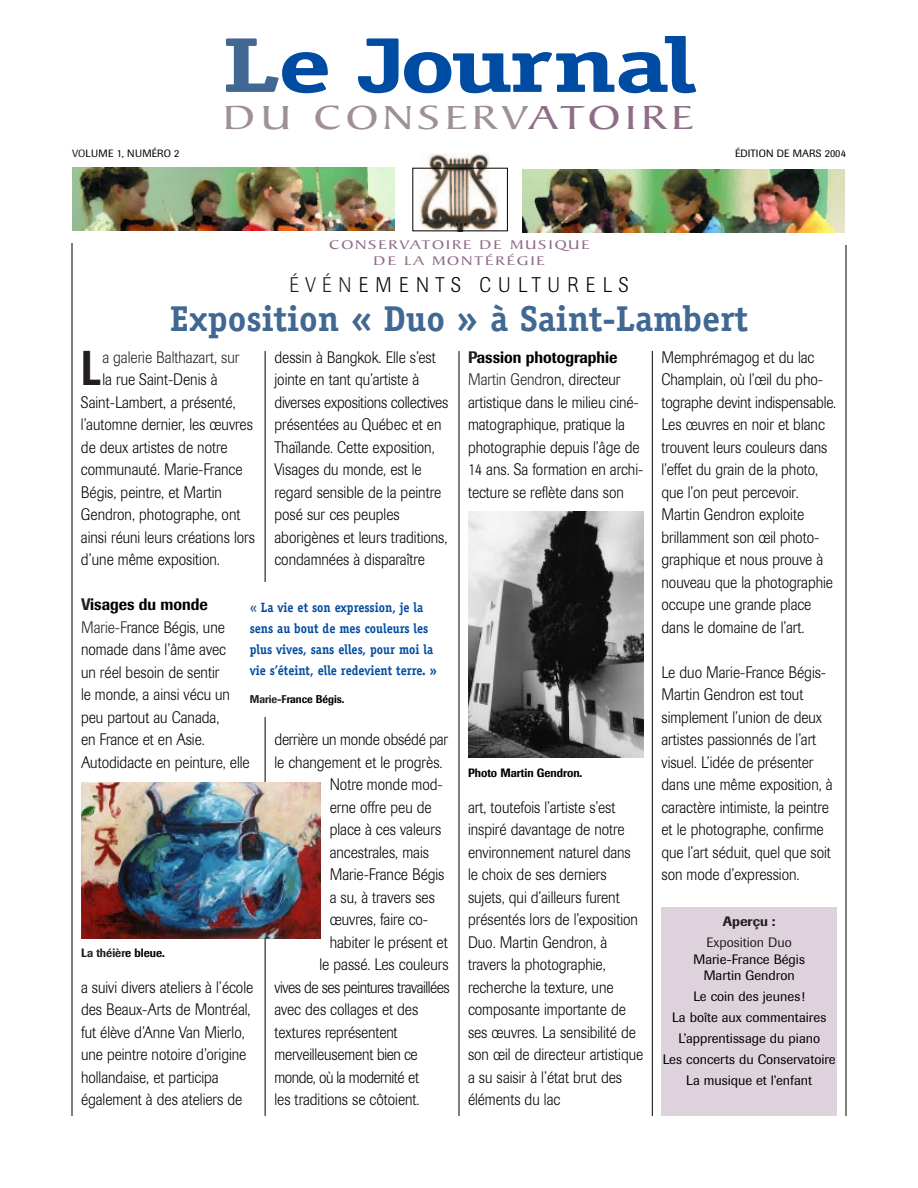
<style>
.page{position:relative;width:918px;height:1188px;background:#fff}
.page>*{position:absolute;margin:0;border:0;box-sizing:border-box;transform-origin:0 0}
.t1{font:700 78px "Officina Serif";letter-spacing:-.045em;color:#004ca2;scale:1.4 1}
.t2{font:500 48.3px "Imago";color:#231f20;scale:.75 1}
.t3{font:700 36px "Officina Serif";color:#416892}
.t4{font:36px "Baker Signet";letter-spacing:.1em;color:#9f8f96;scale:1.3 1}
.t5{font:300 21px "Imago";letter-spacing:.37em;color:#000;scale:.9 1}
.t6{font:300 16.5px/22.5px "Imago";color:#000;scale:.9 1}
.t7{font:300 16.5px "Imago";letter-spacing:-.03em;color:#000;scale:.9 1}
.t8{font:300 16.5px "Imago";color:#231f20;scale:.9 1}
.t9{font:13.5px/21px "Imago";color:#000;text-align:center}
.t10{font:700 13.5px/21px "Officina Serif";color:#004ca2;scale:.9 1}
.t11{font:13.5px/16.5px "Baker Signet";letter-spacing:.1em;color:#906c89;text-align:center;scale:1.3 1}
.t12{font:13.5px "Imago";color:#231f20}
.t13{font:500 13.5px "Imago";color:#231f20}
.t14{font:500 12px "Imago";color:#000;scale:.9 1}
.t15{font:500 12px "Imago";color:#231f20;scale:.9 1}
.t16{font:500 11.25px "Imago";color:#000;scale:.9 1}
.t17{font:10.5px "Imago";letter-spacing:.02em;color:#000}
.s1{color:#416892}
.s2{color:#906c89}
.s3{color:#231f20}
.s4{font-weight:500;color:#231f20}
.s5{font-weight:500}
.s6{color:#000}
</style>
<div class="page">
<hr style="left:459px;top:351px;width:1px;height:765px;background:#000">
<img style="left:419px;top:154px;width:78px;height:75px">
<div style="left:413px;top:168px;width:95px;height:63px;border:1px solid #000"></div>
<hr style="left:265px;top:351px;width:1px;height:765px;background:#000">
<hr style="left:652px;top:351px;width:1px;height:765px;background:#000">
<img style="left:81px;top:783px;width:240px;height:156px">
<img style="left:72px;top:168px;width:323px;height:63px">
<img style="left:522px;top:170px;width:323px;height:62px">
<hr style="left:72px;top:243px;width:1px;height:873px;background:#000">
<hr style="left:846px;top:245px;width:1px;height:871px;background:#000">
<div style="left:662px;top:908px;width:175px;height:208px;background:#ded3dc"></div>
<img style="left:468px;top:511px;width:176px;height:247px">
<h1 class="t1" style="left:222px;top:36px;width:340px"><span class="s1">L</span>e Journal</h1>
<h3 class="t4" style="left:224px;top:104px;width:363px">DU CONSERV<span class="s2">ATOIRE</span></h3>
<p class="t17" style="left:72px;top:150px;width:109px"><span class="s3">VO</span>LUME 1, NUMÉRO 2</p>
<p class="t17" style="left:735px;top:150px;width:112px">ÉDITION DE MARS 2004</p>
<p class="t11" style="left:329px;top:238px;width:202px">CONSERVATOIRE DE MUSIQUE<br>DE LA MONTÉRÉGIE</p>
<p class="t5" style="left:289px;top:277px;width:378px"><span class="s3">ÉVÉN</span>EMENTS CULTURELS</p>
<h3 class="t3" style="left:170px;top:306px;width:580px">Exposition « Duo » à Saint-Lambert</h3>
<h2 class="t2" style="left:81px;top:351px;width:28px">L</h2>
<p class="t8" style="left:102px;top:351px;width:154px">a galerie Balthazart, sur</p>
<p class="t6" style="left:274px;top:347px;width:195px">dessin à Bangkok. Elle s’est jointe en tant qu’artiste à diverses expositions collectives présentées au Québec et en<br>Thaïlande. Cette exposition,<br>Visages du monde, est le regard sensible de la peintre posé sur ces peuples aborigènes et leurs traditions, condamnées à disparaître</p>
<p class="t6" style="left:81px;top:370px;width:195px;text-indent:21px">la rue Saint-Denis à<br>Saint-Lambert, a présenté, l’automne dernier, les œuvres de deux artistes de notre communauté. Marie-France<br>Bégis, peintre, et Martin<br>Gendron, photographe, ont ainsi réuni leurs créations lors d’une même exposition.</p>
<p class="t6" style="left:81px;top:595px;width:189px"><span class="s4">V</span><span class="s5">isages du monde<br></span><span class="s3">Marie-F</span>rance Bégis, une nomade dans l’âme avec<br>un réel besoin de sentir<br>le monde, a ainsi vécu un peu partout au Canada,<br>en France et en Asie.<br>Autodidacte en peinture, elle</p>
<p class="t10" style="left:250px;top:598px;width:209px"><span class="s1">«</span> La vie et son expression, je la sens au bout de mes couleurs les plus vives, sans elles, pour moi la vie s’éteint, elle redevient terre. »</p>
<p class="t16" style="left:250px;top:695px;width:107px"><span class="s3">Marie-F</span>rance Bégis.</p>
<p class="t6" style="left:274px;top:730px;width:194px">derrière un monde obsédé par</p>
<p class="t6" style="left:274px;top:752px;width:188px">le changement et le progrès.</p>
<p class="t6" style="left:330px;top:775px;width:127px">Notre monde mod-</p>
<p class="t6" style="left:330px;top:797px;width:115px">erne offre peu de</p>
<p class="t6" style="left:330px;top:820px;width:125px">place à ces valeurs</p>
<p class="t6" style="left:330px;top:842px;width:112px">ancestrales, mais</p>
<p class="t6" style="left:330px;top:865px;width:129px">Marie-France Bégis</p>
<p class="t6" style="left:330px;top:887px;width:118px">a su, à travers ses</p>
<p class="t6" style="left:330px;top:910px;width:111px">œuvres, faire co-</p>
<p class="t6" style="left:330px;top:932px;width:133px">habiter le présent et</p>
<p class="t6" style="left:319px;top:955px;width:145px">le passé. Les couleurs</p>
<p class="t7" style="left:274px;top:981px;width:196px">vives de ses peintures travaillées</p>
<p class="t6" style="left:274px;top:1000px;width:161px">avec des collages et des</p>
<p class="t6" style="left:274px;top:1022px;width:138px">textures représentent</p>
<p class="t6" style="left:274px;top:1045px;width:161px">merveilleusement bien ce</p>
<p class="t7" style="left:274px;top:1071px;width:162px">monde, où la modernité et</p>
<p class="t6" style="left:274px;top:1090px;width:163px">les traditions se côtoient.</p>
<p class="t15" style="left:81px;top:949px;width:94px">La théièr<span class="s6">e bleue.</span></p>
<p class="t6" style="left:81px;top:977px;width:193px">a suivi divers ateliers à l’école des Beaux-Arts de Montréal, fut élève d’Anne Van Mierlo, une peintre notoire d’origine hollandaise, et participa également à des ateliers de</p>
<p class="t6" style="left:468px;top:347px;width:196px"><span class="s4">P</span><span class="s5">assion photographie<br></span><span class="s3">Martin Gendr</span>on, directeur artistique dans le milieu ciné&shy;matographique, pratique la photographie depuis l’âge de<br>14 ans. Sa formation en archi&shy;tecture se reflète dans son</p>
<p class="t14" style="left:468px;top:769px;width:129px">Photo Martin Gendron.</p>
<p class="t6" style="left:468px;top:797px;width:196px">art, toutefois l’artiste s’est inspiré davantage de notre environnement naturel dans le choix de ses derniers sujets, qui d’ailleurs furent présentés lors de l’exposition<br>Duo. Martin Gendron, à travers la photographie, recherche la texture, une composante importante de ses œuvres. La sensibilité de son œil de directeur artistique a su saisir à l’état brut des éléments du lac</p>
<p class="t6" style="left:661px;top:347px;width:196px">Memphrémagog et du lac<br>Champlain, où l’œil du pho&shy;tographe devint indispensable.<br>Les œuvres en noir et blanc trouvent leurs couleurs dans l’effet du grain de la photo, que l’on peut percevoir.<br>Martin Gendron exploite brillamment son œil photo&shy;graphique et nous prouve à nouveau que la photographie occupe une grande place dans le domaine de l’art.</p>
<p class="t6" style="left:661px;top:662px;width:192px">Le duo Marie-France Bégis-<br>Martin Gendron est tout simplement l’union de deux artistes passionnés de l’art visuel. L’idée de présenter dans une même exposition, à caractère intimiste, la peintre et le photographe, confirme que l’art séduit, quel que soit son mode d’expression.</p>
<p class="t13" style="left:723px;top:916px;width:54px">Aperçu :</p>
<p class="t12" style="left:707px;top:937px;width:87px">Exposition Duo</p>
<p class="t9" style="left:694px;top:952px;width:113px;line-height:16.5px">Marie-France Bégis<br>Martin Gendron</p>
<p class="t9" style="left:663px;top:987px;width:174px">Le coin des jeunes!<br>La boîte aux commentaires<br>L’apprentissage du piano<br>Les concerts du Conservatoire<br>La musique et l’enfant</p>
</div>
